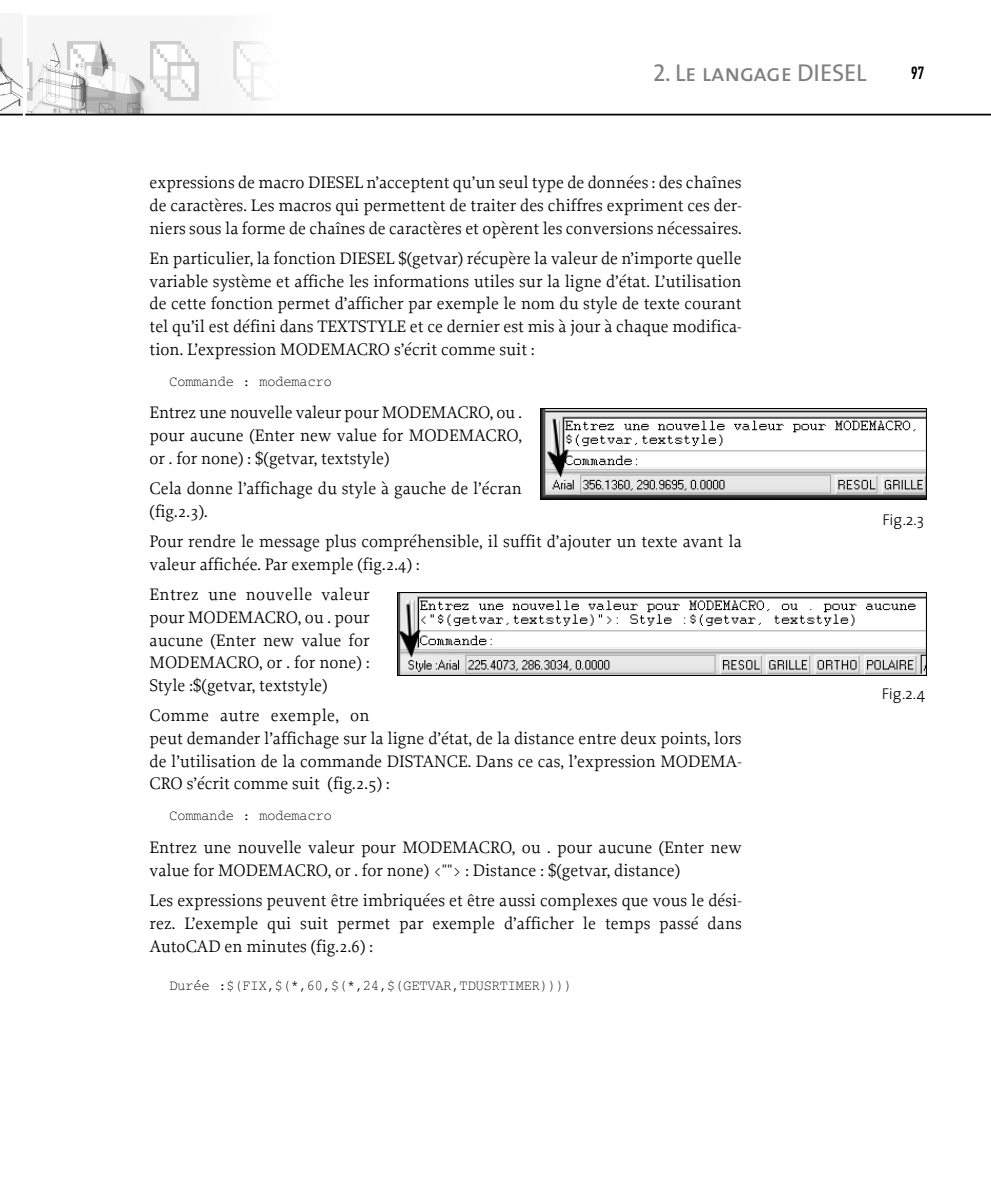
<style>
.page{position:relative;width:991px;height:1190px;background:#fff}
.page>*{position:absolute;margin:0;border:0;box-sizing:border-box;transform-origin:0 0}
.t1{font:24.5px "The Sans Caps";letter-spacing:-.01em;color:#808080}
.t2{font:17.5px/22.8px "Proforma";color:#000;text-align:justify}
.t3{font:17.5px "DIN Engschrift";color:#000}
.t4{font:300 15.75px "The Sans";letter-spacing:-.01em;color:#000}
.t5{font:14.88px "Courier";color:#000;scale:.9 1}
</style>
<div class="page">
<img style="left:27px;top:39px;width:285px;height:75px">
<hr style="left:25px;top:114px;width:965px;height:1px;background:#000">
<img style="left:0;top:37px;width:23px;height:77px">
<svg style="left:0;top:114px;width:23px;height:1px"></svg>
<img style="left:540px;top:408px;width:386px;height:92px">
<img style="left:397px;top:592px;width:529px;height:83px">
<h1 class="t1" style="left:653px;top:58px;width:215px">2. Le langage DIESEL</h1>
<p class="t3" style="left:911px;top:66px;width:15px">97</p>
<p class="t2" style="left:150px;top:173px;width:593px">expressions de macro DIESEL n’acceptent qu’un seul type de données : des chaînes de caractères. Les macros qui permettent de traiter des chiffres expriment ces der&shy;niers sous la forme de chaînes de caractères et opèrent les conversions nécessaires.</p>
<p class="t2" style="left:150px;top:248px;width:593px">En particulier, la fonction DIESEL $(getvar) récupère la valeur de n’importe quelle variable système et affiche les informations utiles sur la ligne d’état. L’utilisation de cette fonction permet d’afficher par exemple le nom du style de texte courant tel qu’il est défini dans TEXTSTYLE et ce dernier est mis à jour à chaque modifica&shy;tion. L’expression MODEMACRO s’écrit comme suit :</p>
<p class="t5" style="left:169px;top:376px;width:182px">Commande : modemacro</p>
<p class="t2" style="left:150px;top:403px;width:374px">Entrez une nouvelle valeur pour MODEMACRO, ou . pour aucune (Enter new value for MODEMACRO, or . for none) : $(getvar, textstyle)</p>
<p class="t2" style="left:150px;top:479px;width:374px">Cela donne l’affichage du style à gauche de l’écran (fig.2.3).</p>
<p class="t2" style="left:150px;top:532px;width:593px">Pour rendre le message plus compréhensible, il suffit d’ajouter un texte avant la valeur affichée. Par exemple (fig.2.4) :</p>
<p class="t2" style="left:150px;top:584px;width:221px">Entrez une nouvelle valeur pour MODEMACRO, ou . pour aucune (Enter new value for MODEMACRO, or . for none) :<br>Style :$(getvar, textstyle)</p>
<p class="t2" style="left:150px;top:706px;width:593px;text-align:left">Comme autre exemple, on<br>peut demander l’affichage sur la ligne d’état, de la distance entre deux points, lors de l’utilisation de la commande DISTANCE. Dans ce cas, l’expression MODEMA-CRO s’écrit comme suit (fig.2.5) :</p>
<p class="t5" style="left:169px;top:811px;width:182px">Commande : modemacro</p>
<p class="t2" style="left:150px;top:838px;width:593px">Entrez une nouvelle valeur pour MODEMACRO, ou . pour aucune (Enter new value for MODEMACRO, or . for none) &lt;""&gt; : Distance : $(getvar, distance)</p>
<p class="t2" style="left:150px;top:890px;width:594px">Les expressions peuvent être imbriquées et être aussi complexes que vous le dési&shy;rez. L’exemple qui suit permet par exemple d’afficher le temps passé dans AutoCAD en minutes (fig.2.6) :</p>
<p class="t5" style="left:169px;top:981px;width:449px">Durée :$(FIX,$(*,60,$(*,24,$(GETVAR,TDUSRTIMER))))</p>
<p class="t4" style="left:882px;top:514px;width:43px">Fig.2.3</p>
<p class="t4" style="left:881px;top:687px;width:45px">Fig.2.4</p>
</div>
